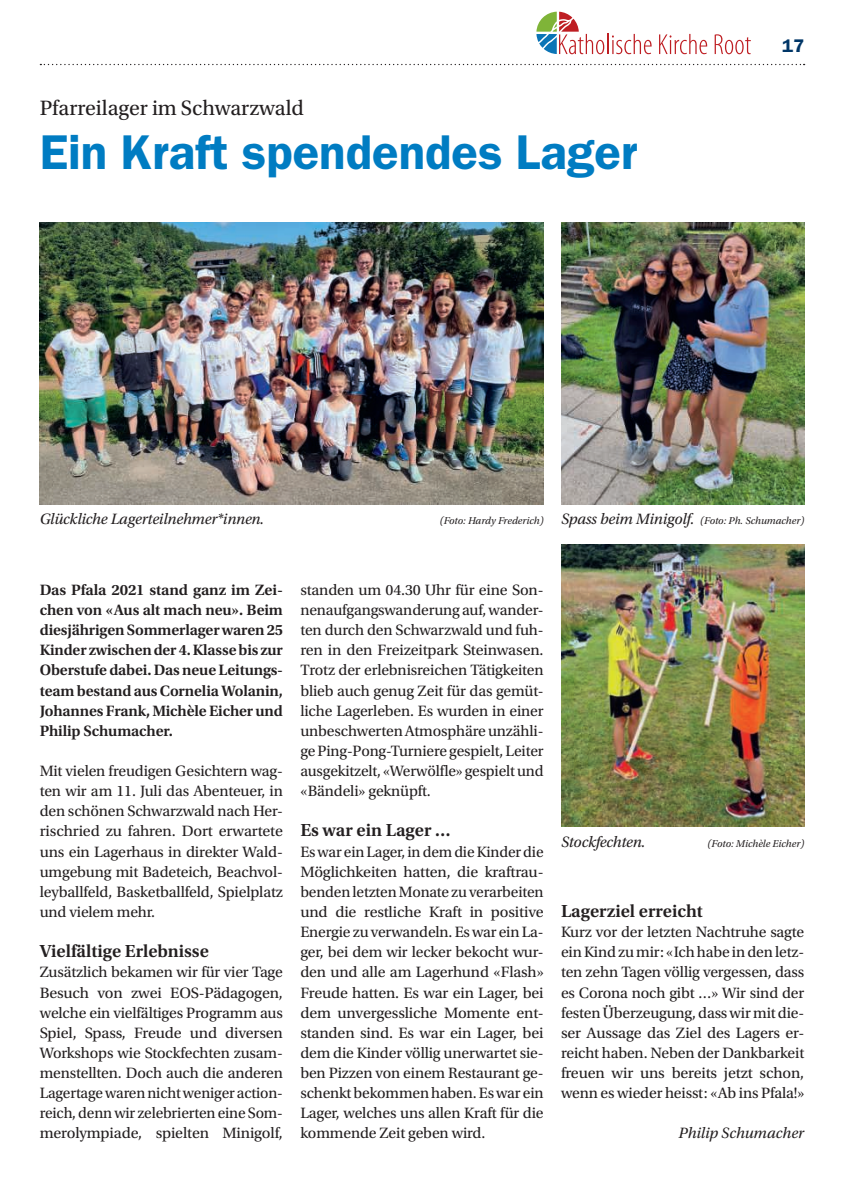
<style>
.page{position:relative;width:844px;height:1191px;background:#fff}
.page>*{position:absolute;margin:0;border:0;box-sizing:border-box;transform-origin:0 0}
.t1{font:600 49px "ITC Franklin Gothic Std";color:#007cc2}
.t2{font:21.88px "Utopia Std";color:#231f20}
.t3{font:600 18.38px "Utopia Std";color:#231f20}
.t4{font:600 18.38px "ITC Franklin Gothic Std";color:#003667}
.t5{font:15.75px/20.1px "Utopia Std";letter-spacing:-.01em;color:#231f20;text-align:justify}
.t6{font:600 15.75px/20.1px "Utopia Std";letter-spacing:-.01em;color:#231f20;text-align:justify}
.t7{font:italic 15.75px "Utopia Std";letter-spacing:-.01em;color:#231f20}
.t8{font:italic 10.5px "Utopia Std";color:#231f20}
.s1{font-size:15.75px}
</style>
<div class="page">
<svg style="left:40px;top:64px;width:764px;height:1px"></svg>
<svg style="left:536px;top:12px;width:115px;height:42px"></svg>
<svg style="left:659px;top:34px;width:48px;height:20px"></svg>
<svg style="left:714px;top:34px;width:36px;height:20px"></svg>
<img style="left:40px;top:222px;width:503px;height:282px">
<img style="left:561px;top:544px;width:243px;height:282px">
<img style="left:561px;top:222px;width:243px;height:282px">
<h2 class="t2" style="left:40px;top:96px;width:266px">Pfarreilager im Schwarzwald</h2>
<h1 class="t1" style="left:40px;top:123px;width:599px">Ein Kraft spendendes Lager</h1>
<p class="t4" style="left:781px;top:35px;width:24px">17</p>
<p class="t7" style="left:40px;top:510px;width:226px">Glückliche Lagerteilnehmer*innen.</p>
<p class="t8" style="left:439px;top:515px;width:366px">(Foto: Hardy Frederich) <span class="s1">Spass beim Minigolf.</span> (Foto: Ph. Schumacher)</p>
<p class="t6" style="left:40px;top:580px;width:245px">Das Pfala 2021 stand ganz im Zei&shy;chen von «Aus alt mach neu». Beim diesjährigen Sommerlager waren 25<br>Kinder zwischen der 4. Klasse bis zur Oberstufe dabei. Das neue Leitungs&shy;team bestand aus Cornelia Wolanin, Johannes Frank, Michèle Eicher und Philip Schumacher.</p>
<p class="t5" style="left:40px;top:761px;width:245px">Mit vielen freudigen Gesichtern wag&shy;ten wir am 11. Juli das Abenteuer, in den schönen Schwarzwald nach Her&shy;rischried zu fahren. Dort erwartete uns ein Lagerhaus in direkter Wald&shy;umgebung mit Badeteich, Beachvol&shy;leyballfeld, Basketballfeld, Spielplatz und vielem mehr.</p>
<p class="t3" style="left:40px;top:941px;width:171px">Vielfältige Erlebnisse</p>
<p class="t5" style="left:40px;top:962px;width:245px">Zusätzlich bekamen wir für vier Tage Besuch von zwei EOS-Pädagogen, welche ein vielfältiges Programm aus Spiel, Spass, Freude und diversen Workshops wie Stockfechten zusam&shy;menstellten. Doch auch die anderen Lagertage waren nicht weniger action&shy;reich, denn wir zelebrierten eine Som&shy;merolympiade, spielten Minigolf,</p>
<p class="t5" style="left:300px;top:580px;width:245px">standen um 04.30 Uhr für eine Son&shy;nenaufgangswanderung auf, wander&shy;ten durch den Schwarzwald und fuh&shy;ren in den Freizeitpark Steinwasen.<br>Trotz der erlebnisreichen Tätigkeiten blieb auch genug Zeit für das gemüt&shy;liche Lagerleben. Es wurden in einer unbeschwerten Atmosphäre unzähli&shy;ge Ping-Pong-Turniere gespielt, Leiter ausgekitzelt, «Werwölfle» gespielt und «Bändeli» geknüpft.</p>
<p class="t3" style="left:300px;top:820px;width:152px">Es war ein Lager …</p>
<p class="t5" style="left:300px;top:841px;width:245px">Es war ein Lager, in dem die Kinder die Möglichkeiten hatten, die kraftrau&shy;benden letzten Monate zu verarbeiten und die restliche Kraft in positive Energie zu verwandeln. Es war ein La&shy;ger, bei dem wir lecker bekocht wur&shy;den und alle am Lagerhund «Flash» Freude hatten. Es war ein Lager, bei dem unvergessliche Momente ent&shy;standen sind. Es war ein Lager, bei dem die Kinder völlig unerwartet sie&shy;ben Pizzen von einem Restaurant ge&shy;schenkt bekommen haben. Es war ein Lager, welches uns allen Kraft für die kommende Zeit geben wird.</p>
<p class="t7" style="left:561px;top:833px;width:86px">Stockfechten.</p>
<p class="t8" style="left:707px;top:837px;width:98px">(Foto: Michèle Eicher)</p>
<p class="t3" style="left:561px;top:900px;width:143px">Lagerziel erreicht</p>
<p class="t5" style="left:561px;top:922px;width:245px">Kurz vor der letzten Nachtruhe sagte ein Kind zu mir: «Ich habe in den letz&shy;ten zehn Tagen völlig vergessen, dass es Corona noch gibt …» Wir sind der festen Überzeugung, dass wir mit die&shy;ser Aussage das Ziel des Lagers er&shy;reicht haben. Neben der Dankbarkeit freuen wir uns bereits jetzt schon, wenn es wieder heisst: «Ab ins Pfala!»</p>
<p class="t7" style="left:678px;top:1124px;width:127px">Philip Schumacher</p>
</div>
